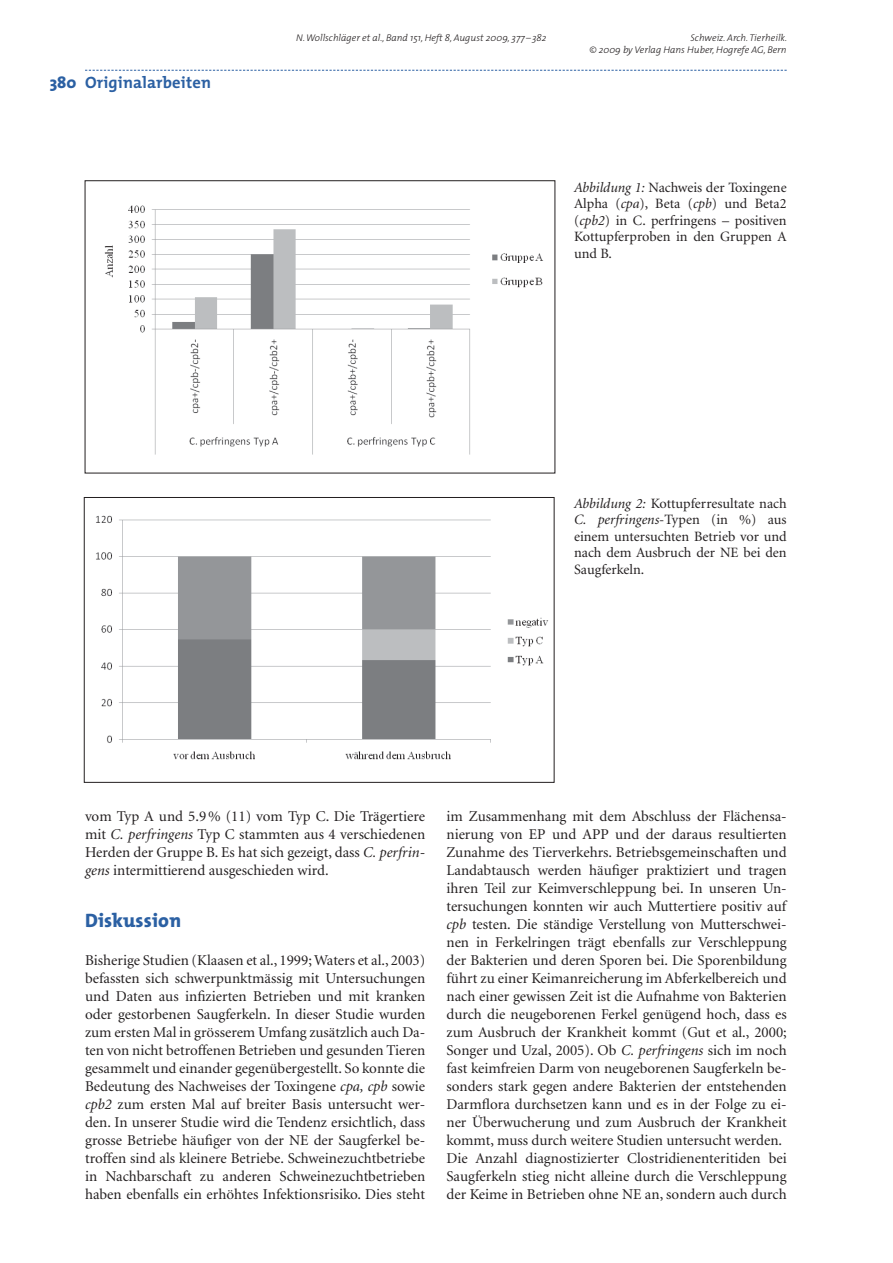
<style>
.page{position:relative;width:893px;height:1263px;background:#fff}
.page>*{position:absolute;margin:0;border:0;box-sizing:border-box;transform-origin:0 0}
.t1{font:800 19.5px "The Mix";letter-spacing:.01em;color:#2b60a3}
.t2{font:700 16.5px "The Mix";letter-spacing:.01em;color:#2b60a3}
.t3{font:15px/18px "Minion";color:#231f20;text-align:justify}
.t4{font:14.25px/16.5px "Minion";color:#231f20;text-align:justify}
.t5{font:italic 300 9.75px/12px "The Mix";color:#231f20;text-align:right}
.s1{font-weight:800}
.s2{font-style:italic}
</style>
<div class="page">
<svg style="left:85px;top:70px;width:702px;height:1px"></svg>
<svg style="left:83px;top:180px;width:473px;height:603px"></svg>
<p class="t2" style="left:50px;top:75px;width:163px"><span class="s1">380</span> Originalarbeiten</p>
<p class="t5" style="left:296px;top:32px;width:252px">N. Wollschläger et al., Band 151, Heft 8, August 2009, 377 – 382</p>
<p class="t5" style="left:590px;top:32px;width:199px">Schweiz. Arch. Tierheilk.<br>© 2009 by Verlag Hans Huber, Hogrefe AG, Bern</p>
<p class="t4" style="left:574px;top:180px;width:214px"><span class="s2">Abbildung 1:</span> Nachweis der Toxingene Alpha (<span class="s2">cpa</span>), Beta (<span class="s2">cpb</span>) und Beta2 (<span class="s2">cpb2</span>) in C. perfringens – positiven Kottupferproben in den Gruppen A und B.</p>
<p class="t4" style="left:574px;top:496px;width:214px"><span class="s2">Abbildung 2:</span> Kottupferresultate nach <span class="s2">C. perfringens</span>-Typen (in %) aus einem untersuchten Betrieb vor und nach dem Ausbruch der NE bei den Saugferkeln.</p>
<p class="t3" style="left:85px;top:809px;width:342px">vom Typ A und 5.9 % (11) vom Typ C. Die Trägertiere mit <span class="s2">C. perfringens</span> Typ C stammten aus 4 verschiedenen Herden der Gruppe B. Es hat sich gezeigt, dass <span class="s2">C. perfrin&shy;gens</span> intermittierend ausgeschieden wird.</p>
<h1 class="t1" style="left:85px;top:911px;width:98px">Diskussion</h1>
<p class="t3" style="left:85px;top:953px;width:342px">Bisherige Studien (Klaasen et al., 1999; Waters et al., 2003) befassten sich schwerpunktmässig mit Untersuchungen und Daten aus infizierten Betrieben und mit kranken oder gestorbenen Saugferkeln. In dieser Studie wurden zum ersten Mal in grösserem Umfang zusätzlich auch Da&shy;ten von nicht betroffenen Betrieben und gesunden Tieren gesammelt und einander gegenübergestellt. So konnte die Bedeutung des Nachweises der Toxingene <span class="s2">cpa, cpb</span> sowie <span class="s2">cpb2</span> zum ersten Mal auf breiter Basis untersucht wer&shy;den. In unserer Studie wird die Tendenz ersichtlich, dass grosse Betriebe häufiger von der NE der Saugferkel be&shy;troffen sind als kleinere Betriebe. Schweinezuchtbetriebe in Nachbarschaft zu anderen Schweinezuchtbetrieben haben ebenfalls ein erhöhtes Infektionsrisiko. Dies steht</p>
<p class="t3" style="left:446px;top:809px;width:342px;text-align:left">im Zusammenhang mit dem Abschluss der Flächensa&shy;nierung von EP und APP und der daraus resultierten Zunahme des Tierverkehrs. Betriebsgemeinschaften und Landabtausch werden häufiger praktiziert und tragen ihren Teil zur Keimverschleppung bei. In unseren Un&shy;tersuchungen konnten wir auch Muttertiere positiv auf <span class="s2">cpb</span> testen. Die ständige Verstellung von Mutterschwei&shy;nen in Ferkelringen trägt ebenfalls zur Verschleppung der Bakterien und deren Sporen bei. Die Sporenbildung führt zu einer Keimanreicherung im Abferkelbereich und nach einer gewissen Zeit ist die Aufnahme von Bakterien durch die neugeborenen Ferkel genügend hoch, dass es zum Ausbruch der Krankheit kommt (Gut et al., 2000; Songer und Uzal, 2005). Ob <span class="s2">C. perfringens</span> sich im noch fast keimfreien Darm von neugeborenen Saugferkeln be&shy;sonders stark gegen andere Bakterien der entstehenden Darmflora durchsetzen kann und es in der Folge zu ei&shy;ner Überwucherung und zum Ausbruch der Krankheit kommt, muss durch weitere Studien untersucht werden.<br>Die Anzahl diagnostizierter Clostridienenteritiden bei Saugferkeln stieg nicht alleine durch die Verschleppung der Keime in Betrieben ohne NE an, sondern auch durch</p>
</div>
